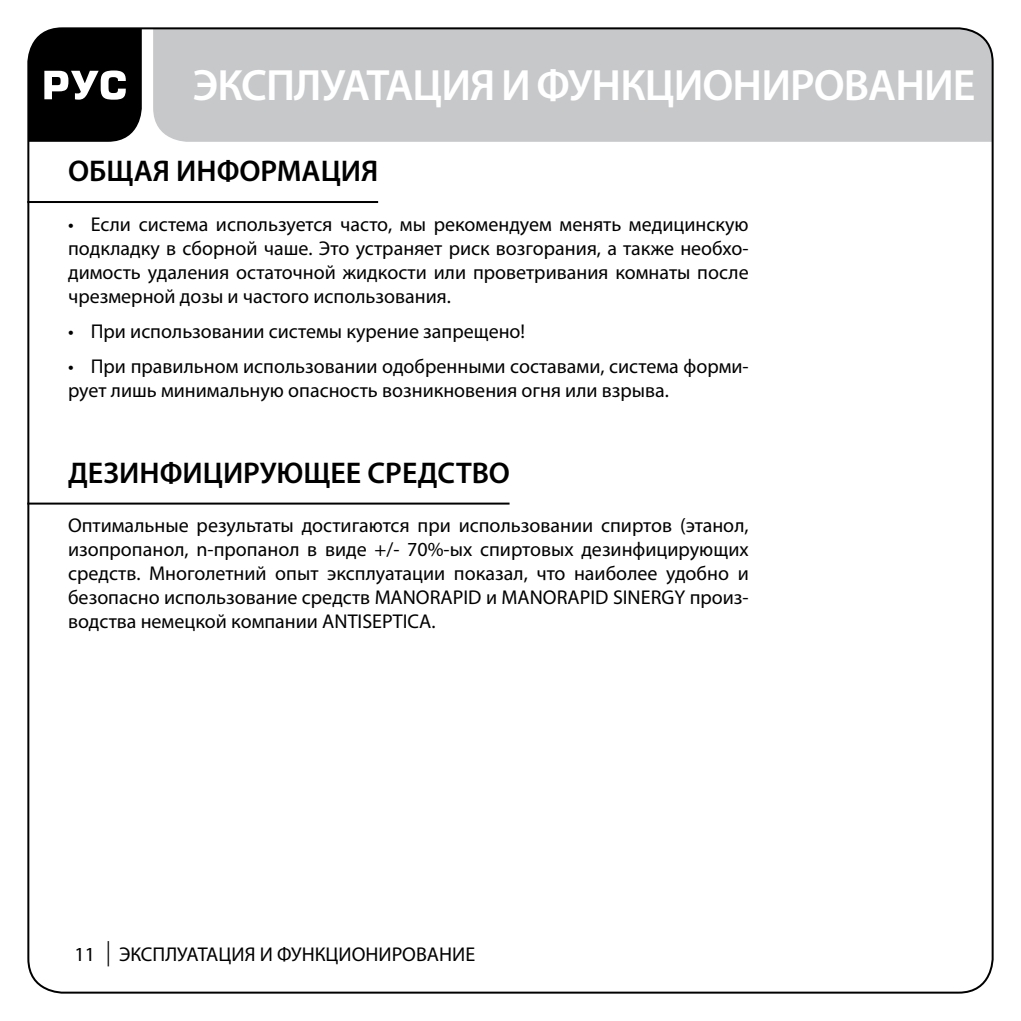
<style>
.page{position:relative;width:1021px;height:1021px;background:#fff}
.page>*{position:absolute;margin:0;border:0;box-sizing:border-box;transform-origin:0 0}
.t1{font:600 44px "Myriad Pro";letter-spacing:-.02em;color:#fff}
.t2{font:600 30px "Myriad Pro";color:#000}
.t3{font:20px/24px "Myriad Pro";color:#000;text-align:justify}
.s1{font-family:"Academy C";font-size:24px}
</style>
<div class="page">
<div style="left:153px;top:30px;width:839px;height:112px;background:#c6c8ca"></div>
<svg style="left:30px;top:30px;width:112px;height:112px;background:#222"></svg>
<hr style="left:27px;top:201px;width:351px;height:2px;background:#000">
<hr style="left:27px;top:502px;width:482px;height:2px;background:#000">
<h1 class="t1" style="left:193px;top:57px;width:784px">ЭКСПЛУАТАЦИЯ И ФУНКЦИОНИРОВАНИЕ</h1>
<h2 class="t2" style="left:68px;top:152px;width:312px">ОБЩАЯ ИНФОРМАЦИЯ</h2>
<p class="t3" style="left:68px;top:211px;width:682px">• Если система используется часто, мы рекомендуем менять медицинскую подкладку в сборной чаше. Это устраняет риск возгорания, а также необхо&shy;димость удаления остаточной жидкости или проветривания комнаты после чрезмерной дозы и частого использования.</p>
<p class="t3" style="left:68px;top:319px;width:458px">• При использовании системы курение запрещено!</p>
<p class="t3" style="left:68px;top:354px;width:682px">• При правильном использовании одобренными составами, система форми&shy;рует лишь минимальную опасность возникновения огня или взрыва.</p>
<h2 class="t2" style="left:68px;top:453px;width:443px">ДЕЗИНФИЦИРУЮЩЕЕ СРЕДСТВО</h2>
<p class="t3" style="left:68px;top:513px;width:682px">Оптимальные результаты достигаются при использовании спиртов (этанол, изопропанол, n-пропанол в виде +/- 70%-ых спиртовых дезинфицирующих средств. Многолетний опыт эксплуатации показал, что наиболее удобно и безопасно использование средств MANORAPID и MANORAPID SINERGY произ&shy;водства немецкой компании ANTISEPTICA.</p>
<p class="t3" style="left:75px;top:941px;width:402px">11 <span class="s1">|</span> ЭКСПЛУАТАЦИЯ И ФУНКЦИОНИРОВАНИЕ</p>
</div>
